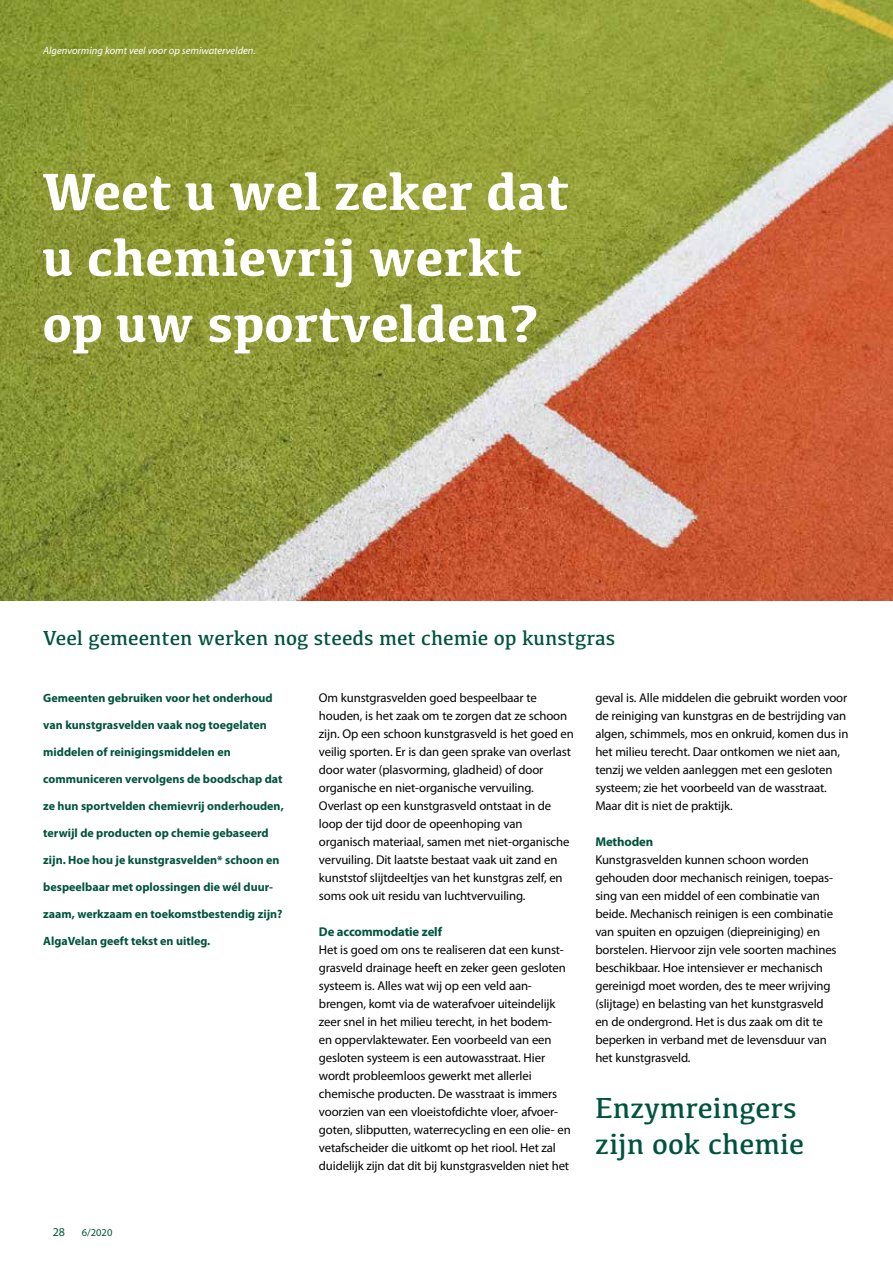
<style>
.page{position:relative;width:893px;height:1263px;background:#fff}
.page>*{position:absolute;margin:0;border:0;box-sizing:border-box;transform-origin:0 0}
.t1{font:700 54px/66px "Kefa";color:#fff}
.t2{font:30px/36px "Kefa";color:#00533d}
.t3{font:21px "Kefa";color:#00533d}
.t4{font:12.75px/18px "Myriad Pro";letter-spacing:-.01em;color:#000}
.t5{font:700 12.75px "Myriad Pro";letter-spacing:-.01em;color:#00533d}
.t6{font:700 12px "Myriad Pro";color:#00533d}
.t7{font:12px "Myriad Pro";color:#00533d}
.t8{font:italic 10.5px "Myriad Pro";color:#fff}
.t9{font:10.5px "Myriad Pro";color:#00533d}
</style>
<div class="page">
<img style="left:0;top:0;width:893px;height:600px">
<p class="t8" style="left:43px;top:44px;width:214px">Algenvorming komt veel voor op semiwatervelden.</p>
<h1 class="t1" style="left:43px;top:156px;width:528px">Weet u wel zeker dat u chemievrij werkt op uw sportvelden?</h1>
<h3 class="t3" style="left:43px;top:625px;width:574px">Veel gemeenten werken nog steeds met chemie op kunstgras</h3>
<p class="t6" style="left:43px;top:690px;width:231px">Gemeenten gebruiken voor het onderhoud</p>
<p class="t6" style="left:43px;top:717px;width:225px">van kunstgrasvelden vaak nog toegelaten</p>
<p class="t6" style="left:43px;top:744px;width:189px">middelen of reinigingsmiddelen en</p>
<p class="t6" style="left:43px;top:771px;width:241px">communiceren vervolgens de boodschap dat</p>
<p class="t6" style="left:43px;top:798px;width:242px">ze hun sportvelden chemievrij onderhouden,</p>
<p class="t6" style="left:43px;top:825px;width:227px">terwijl de producten op chemie gebaseerd</p>
<p class="t6" style="left:43px;top:852px;width:238px">zijn. Hoe hou je kunstgrasvelden* schoon en</p>
<p class="t6" style="left:43px;top:879px;width:231px">bespeelbaar met oplossingen die wél duur-</p>
<p class="t6" style="left:43px;top:906px;width:241px">zaam, werkzaam en toekomstbestendig zijn?</p>
<p class="t6" style="left:43px;top:933px;width:169px">AlgaVelan geeft tekst en uitleg.</p>
<p class="t7" style="left:53px;top:1224px;width:14px">28</p>
<p class="t9" style="left:82px;top:1226px;width:32px">6/2020</p>
<p class="t4" style="left:319px;top:689px;width:256px">Om kunstgrasvelden goed bespeelbaar te houden, is het zaak om te zorgen dat ze schoon zijn. Op een schoon kunstgrasveld is het goed en veilig sporten. Er is dan geen sprake van overlast door water (plasvorming, gladheid) of door organische en niet-organische vervuiling.<br>Overlast op een kunstgrasveld ontstaat in de loop der tijd door de opeenhoping van organisch materiaal, samen met niet-organische vervuiling. Dit laatste bestaat vaak uit zand en kunststof slijtdeeltjes van het kunstgras zelf, en soms ook uit residu van luchtvervuiling.</p>
<p class="t5" style="left:319px;top:923px;width:125px">De accommodatie zelf</p>
<p class="t4" style="left:319px;top:941px;width:253px">Het is goed om ons te realiseren dat een kunst&shy;grasveld drainage heeft en zeker geen gesloten systeem is. Alles wat wij op een veld aan&shy;brengen, komt via de waterafvoer uiteindelijk zeer snel in het milieu terecht, in het bodem-<br>en oppervlaktewater. Een voorbeeld van een gesloten systeem is een autowasstraat. Hier wordt probleemloos gewerkt met allerlei chemische producten. De wasstraat is immers voorzien van een vloeistofdichte vloer, afvoer&shy;goten, slibputten, waterrecycling en een olie- en vetafscheider die uitkomt op het riool. Het zal duidelijk zijn dat dit bij kunstgrasvelden niet het</p>
<p class="t4" style="left:595px;top:689px;width:255px">geval is. Alle middelen die gebruikt worden voor de reiniging van kunstgras en de bestrijding van algen, schimmels, mos en onkruid, komen dus in het milieu terecht. Daar ontkomen we niet aan, tenzij we velden aanleggen met een gesloten systeem; zie het voorbeeld van de wasstraat.<br>Maar dit is niet de praktijk.</p>
<p class="t5" style="left:595px;top:833px;width:60px">Methoden</p>
<p class="t4" style="left:595px;top:851px;width:243px">Kunstgrasvelden kunnen schoon worden gehouden door mechanisch reinigen, toepas&shy;sing van een middel of een combinatie van beide. Mechanisch reinigen is een combinatie van spuiten en opzuigen (diepreiniging) en borstelen. Hiervoor zijn vele soorten machines beschikbaar. Hoe intensiever er mechanisch gereinigd moet worden, des te meer wrijving (slijtage) en belasting van het kunstgrasveld en de ondergrond. Het is dus zaak om dit te beperken in verband met de levensduur van het kunstgrasveld.</p>
<h2 class="t2" style="left:595px;top:1089px;width:210px">Enzymreingers zijn ook chemie</h2>
</div>
